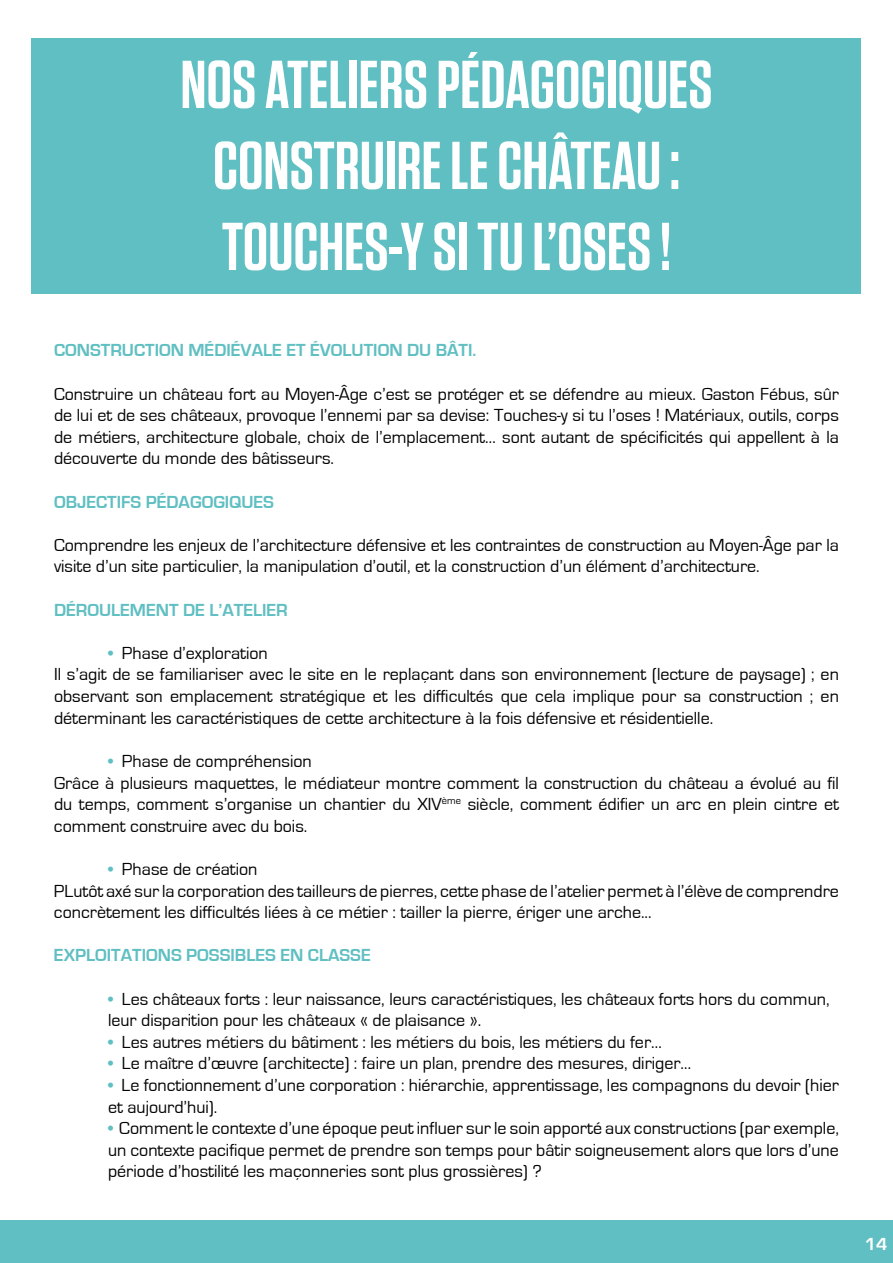
<style>
.page{position:relative;width:893px;height:1263px;background:#fff}
.page>*{position:absolute;margin:0;border:0;box-sizing:border-box;transform-origin:0 0}
.t1{font:600 67.5px/81px "Tungsten";color:#fff;text-align:center}
.t2{font:18px/21.6px "Eurostile";color:#000}
.t3{font:700 18px "Eurostile";color:#60bfc2}
.t4{font:700 18px "Eurostile";color:#fff}
.s1{color:#60bfc2}
</style>
<div class="page">
<div style="left:32px;top:38px;width:829px;height:168px;background:#60bfc2"></div>
<div style="left:0;top:1220px;width:893px;height:43px;background:#60bfc2"></div>
<div style="left:32px;top:201px;width:829px;height:92px;background:#60bfc2"></div>
<h1 class="t1" style="left:180px;top:45px;width:533px">Nos ATELIERS PÉDAGOGIQUES<br>CONSTRUIRE LE CHÂTEAU :<br>TOUCHES-Y SI TU L’OSES !</h1>
<p class="t3" style="left:54px;top:341px;width:23px">CONSTRUCTION</p>
<p class="t3" style="left:189px;top:341px;width:12px">MÉDIÉVA</p>
<p class="t3" style="left:263px;top:341px;width:100px">LEET ÉVOLUTION</p>
<p class="t3" style="left:407px;top:341px;width:71px">DU BÂTI .</p>
<p class="t2" style="left:54px;top:383px;width:786px;text-align:justify">Construire un château fort au Moyen-Âge c’est se protéger et se défendre au mieux. Gaston Fébus, sûr de lui et de ses châteaux, provoque l’ennemi par sa devise: Touches-y si tu l’oses ! Matériaux, outils, corps de métiers, architecture globale, choix de l’emplacement… sont autant de spécificités qui appellent à la découverte du monde des bâtisseurs.</p>
<p class="t3" style="left:54px;top:492px;width:34px">OBJECTIFS</p>
<p class="t3" style="left:146px;top:492px;width:12px">PÉDAGOGIQUES</p>
<p class="t2" style="left:54px;top:534px;width:786px">Comprendre les enjeux de l’architecture défensive et les contraintes de construction au Moyen-Âge par la visite d’un site particulier, la manipulation d’outil, et la construction d’un élément d’architecture.</p>
<p class="t3" style="left:54px;top:600px;width:24px">DÉROU</p>
<p class="t3" style="left:111px;top:600px;width:22px">LEMENT</p>
<p class="t3" style="left:183px;top:600px;width:89px">DE L’ATE LIER</p>
<p class="t2" style="left:54px;top:642px;width:786px;text-indent:54px"><span class="s1">•</span> Phase d’exploration<br>Il s’agit de se familiariser avec le site en le replaçant dans son environnement (lecture de paysage) ; en observant son emplacement stratégique et les difficultés que cela implique pour sa construction ; en déterminant les caractéristiques de cette architecture à la fois défensive et résidentielle.</p>
<p class="t2" style="left:54px;top:750px;width:786px;text-indent:54px"><span class="s1">•</span> Phase de compréhension<br>Grâce à plusieurs maquettes, le médiateur montre comment la construction du château a évolué au fil du temps, comment s’organise un chantier du XIV<sup>ème</sup> siècle, comment édifier un arc en plein cintre et comment construire avec du bois.</p>
<p class="t2" style="left:54px;top:858px;width:786px;text-indent:54px"><span class="s1">•</span> Phase de création<br>PLutôt axé sur la corporation des tailleurs de pierres, cette phase de l’atelier permet à l’élève de comprendre concrètement les difficultés liées à ce métier : tailler la pierre, ériger une arche...</p>
<p class="t3" style="left:54px;top:945px;width:52px">EXPLOITATIONS</p>
<p class="t3" style="left:186px;top:945px;width:11px">POSSI</p>
<p class="t3" style="left:235px;top:945px;width:105px">BLES EN CLASSE</p>
<p class="t2" style="left:108px;top:988px;width:723px"><span class="s1">•</span> Les châteaux forts : leur naissance, leurs caractéristiques, les châteaux forts hors du commun, leur disparition pour les châteaux « de plaisance ».</p>
<p class="t2" style="left:108px;top:1031px;width:555px"><span class="s1">•</span> Les autres métiers du bâtiment : les métiers du bois, les métiers du fer…</p>
<p class="t2" style="left:108px;top:1053px;width:585px"><span class="s1">•</span> Le maître d’œuvre (architecte) : faire un plan, prendre des mesures, diriger…</p>
<p class="t2" style="left:108px;top:1074px;width:732px"><span class="s1">•</span> Le fonctionnement d’une corporation : hiérarchie, apprentissage, les compagnons du devoir (hier et aujourd’hui).</p>
<p class="t2" style="left:108px;top:1118px;width:732px;text-align:justify"><span class="s1">•</span> Comment le contexte d’une époque peut influer sur le soin apporté aux constructions (par exemple, un contexte pacifique permet de prendre son temps pour bâtir soigneusement alors que lors d’une période d’hostilité les maçonneries sont plus grossières) ?</p>
<p class="t4" style="left:865px;top:1234px;width:24px">14</p>
</div>
